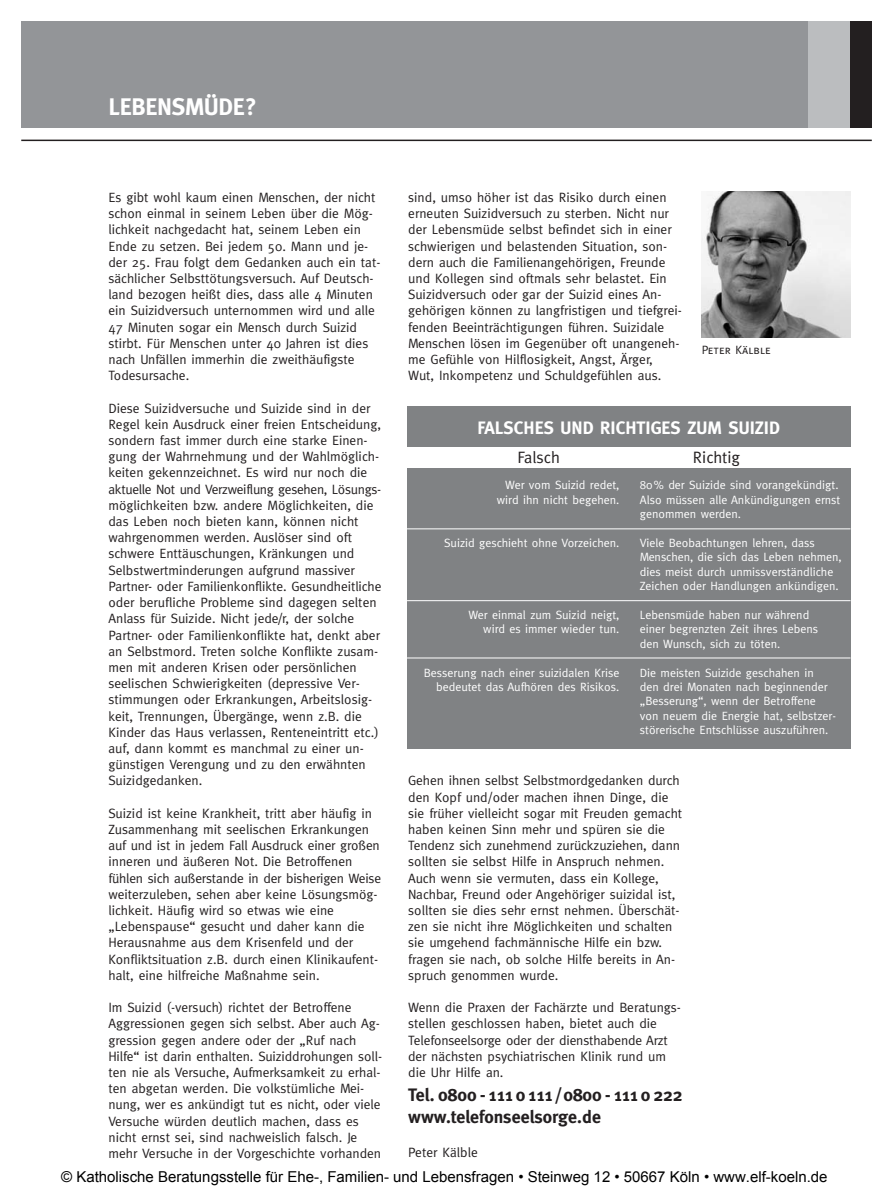
<style>
.page{position:relative;width:893px;height:1191px;background:#fff}
.page>*{position:absolute;margin:0;border:0;box-sizing:border-box;transform-origin:0 0}
.t1{font:700 24px "Meta";letter-spacing:-.01em;color:#fff}
.t2{font:700 18px/21.6px "Meta";color:#231f20}
.t3{font:700 18px "Meta";color:#fff}
.t4{font:16.5px "Meta";color:#231f20}
.t5{font:15px "Arial";color:#000}
.t6{font:13.5px/16.2px "Meta";color:#231f20}
.t7{font:12px/14.4px "Meta";color:#fff}
.t8{font:12px "Meta Caps";color:#231f20}
</style>
<div class="page">
<div style="left:21px;top:21px;width:851px;height:107px;background:#939598"></div>
<hr style="left:21px;top:140px;width:851px;height:1px;background:#231f20">
<div style="left:808px;top:21px;width:64px;height:107px;background:#bbbdbf"></div>
<div style="left:850px;top:21px;width:22px;height:107px;background:#231f20"></div>
<img style="left:702px;top:191px;width:148px;height:147px">
<div style="left:407px;top:406px;width:443px;height:342px;background:#808284"></div>
<div style="left:407px;top:448px;width:443px;height:20px;background:#fff"></div>
<hr style="left:407px;top:528px;width:443px;height:1px;background:#fff">
<hr style="left:407px;top:600px;width:443px;height:1px;background:#fff">
<hr style="left:407px;top:657px;width:443px;height:1px;background:#fff">
<h1 class="t1" style="left:108px;top:97px;width:150px">LEBENSMÜDE?</h1>
<p class="t6" style="left:108px;top:190px;width:273px">Es gibt wohl kaum einen Menschen, der nicht schon einmal in seinem Leben über die Mög&shy;lichkeit nachgedacht hat, seinem Leben ein Ende zu setzen. Bei jedem 50. Mann und je&shy;der 25. Frau folgt dem Gedanken auch ein tat&shy;sächlicher Selbsttötungsversuch. Auf Deutsch&shy;land bezogen heißt dies, dass alle 4 Minuten ein Suizidversuch unternommen wird und alle 47 Minuten sogar ein Mensch durch Suizid stirbt. Für Menschen unter 40 Jahren ist dies nach Unfällen immerhin die zweithäufigste Todesursache.</p>
<p class="t6" style="left:108px;top:401px;width:275px">Diese Suizidversuche und Suizide sind in der Regel kein Ausdruck einer freien Entscheidung, sondern fast immer durch eine starke Einen&shy;gung der Wahrnehmung und der Wahlmöglich&shy;keiten gekennzeichnet. Es wird nur noch die aktuelle Not und Verzweiflung gesehen, Lösungs&shy;möglichkeiten bzw. andere Möglichkeiten, die das Leben noch bieten kann, können nicht wahrgenommen werden. Auslöser sind oft schwere Enttäuschungen, Kränkungen und Selbstwertminderungen aufgrund massiver Partner- oder Familienkonflikte. Gesundheitliche oder berufliche Probleme sind dagegen selten Anlass für Suizide. Nicht jede/r, der solche Partner- oder Familienkonflikte hat, denkt aber an Selbstmord. Treten solche Konflikte zusam&shy;men mit anderen Krisen oder persönlichen seelischen Schwierigkeiten (depressive Ver&shy;stimmungen oder Erkrankungen, Arbeitslosig&shy;keit, Trennungen, Übergänge, wenn z.B. die Kinder das Haus verlassen, Renteneintritt etc.) auf, dann kommt es manchmal zu einer un&shy;günstigen Verengung und zu den erwähnten Suizidgedanken.</p>
<p class="t6" style="left:108px;top:806px;width:274px">Suizid ist keine Krankheit, tritt aber häufig in Zusammenhang mit seelischen Erkrankungen auf und ist in jedem Fall Ausdruck einer großen inneren und äußeren Not. Die Betroffenen fühlen sich außerstande in der bisherigen Weise weiterzuleben, sehen aber keine Lösungsmög&shy;lichkeit. Häufig wird so etwas wie eine „Lebenspause“ gesucht und daher kann die Herausnahme aus dem Krisenfeld und der Konfliktsituation z.B. durch einen Klinikaufent&shy;halt, eine hilfreiche Maßnahme sein.</p>
<p class="t6" style="left:108px;top:1000px;width:275px">Im Suizid (-versuch) richtet der Betroffene Aggressionen gegen sich selbst. Aber auch Ag&shy;gression gegen andere oder der „Ruf nach Hilfe“ ist darin enthalten. Suiziddrohungen soll&shy;ten nie als Versuche, Aufmerksamkeit zu erhal&shy;ten abgetan werden. Die volkstümliche Mei&shy;nung, wer es ankündigt tut es nicht, oder viele Versuche würden deutlich machen, dass es nicht ernst sei, sind nachweislich falsch. Je mehr Versuche in der Vorgeschichte vorhanden</p>
<p class="t6" style="left:408px;top:190px;width:275px">sind, umso höher ist das Risiko durch einen erneuten Suizidversuch zu sterben. Nicht nur der Lebensmüde selbst befindet sich in einer schwierigen und belastenden Situation, son&shy;dern auch die Familienangehörigen, Freunde und Kollegen sind oftmals sehr belastet. Ein Suizidversuch oder gar der Suizid eines An&shy;gehörigen können zu langfristigen und tiefgrei&shy;fenden Beeinträchtigungen führen. Suizidale Menschen lösen im Gegenüber oft unangeneh&shy;me Gefühle von Hilflosigkeit, Angst, Ärger, Wut, Inkompetenz und Schuldgefühlen aus.</p>
<p class="t8" style="left:702px;top:343px;width:71px">Peter Kälble</p>
<h2 class="t3" style="left:478px;top:420px;width:304px">FALSCHES UND RICHTIGES ZUM SUIZID</h2>
<p class="t4" style="left:517px;top:451px;width:44px">Falsch</p>
<p class="t4" style="left:693px;top:451px;width:49px">Richtig</p>
<p class="t7" style="left:497px;top:479px;width:124px;text-align:right">Wer vom Suizid redet, wird ihn nicht begehen.</p>
<p class="t7" style="left:444px;top:536px;width:177px">Suizid geschieht ohne Vorzeichen.</p>
<p class="t7" style="left:468px;top:608px;width:152px;text-align:right">Wer einmal zum Suizid neigt, wird es immer wieder tun.</p>
<p class="t7" style="left:424px;top:666px;width:197px;text-align:right">Besserung nach einer suizidalen Krise bedeutet das Aufhören des Risikos.</p>
<p class="t7" style="left:640px;top:479px;width:202px">80% der Suizide sind vorangekündigt.<br>Also müssen alle Ankündigungen ernst genommen werden.</p>
<p class="t7" style="left:640px;top:536px;width:203px">Viele Beobachtungen lehren, dass Menschen, die sich das Leben nehmen, dies meist durch unmissverständliche Zeichen oder Handlungen ankündigen.</p>
<p class="t7" style="left:640px;top:608px;width:180px">Lebensmüde haben nur während einer begrenzten Zeit ihres Lebens den Wunsch, sich zu töten.</p>
<p class="t7" style="left:640px;top:666px;width:198px">Die meisten Suizide geschahen in<br>den drei Monaten nach beginnender „Besserung“, wenn der Betroffene von neuem die Energie hat, selbstzer&shy;störerische Entschlüsse auszuführen.</p>
<p class="t6" style="left:408px;top:773px;width:275px">Gehen ihnen selbst Selbstmordgedanken durch den Kopf und/oder machen ihnen Dinge, die sie früher vielleicht sogar mit Freuden gemacht haben keinen Sinn mehr und spüren sie die Tendenz sich zunehmend zurückzuziehen, dann sollten sie selbst Hilfe in Anspruch nehmen.<br>Auch wenn sie vermuten, dass ein Kollege, Nachbar, Freund oder Angehöriger suizidal ist, sollten sie dies sehr ernst nehmen. Überschät&shy;zen sie nicht ihre Möglichkeiten und schalten sie umgehend fachmännische Hilfe ein bzw. fragen sie nach, ob solche Hilfe bereits in An&shy;spruch genommen wurde.</p>
<p class="t6" style="left:408px;top:1000px;width:274px">Wenn die Praxen der Fachärzte und Beratungs&shy;stellen geschlossen haben, bietet auch die Telefonseelsorge oder der diensthabende Arzt der nächsten psychiatrischen Klinik rund um die Uhr Hilfe an.</p>
<h2 class="t2" style="left:408px;top:1085px;width:276px">Tel. 0800 - 111 0 111 /0800 - 111 0 222 www.telefonseelsorge.de</h2>
<p class="t6" style="left:408px;top:1145px;width:71px">Peter Kälble</p>
<p class="t5" style="left:61px;top:1167px;width:768px">© Katholische Beratungsstelle für Ehe-, Familien- und Lebensfragen • Steinweg 12 • 50667 Köln • www.elf-koeln.de</p>
</div>
